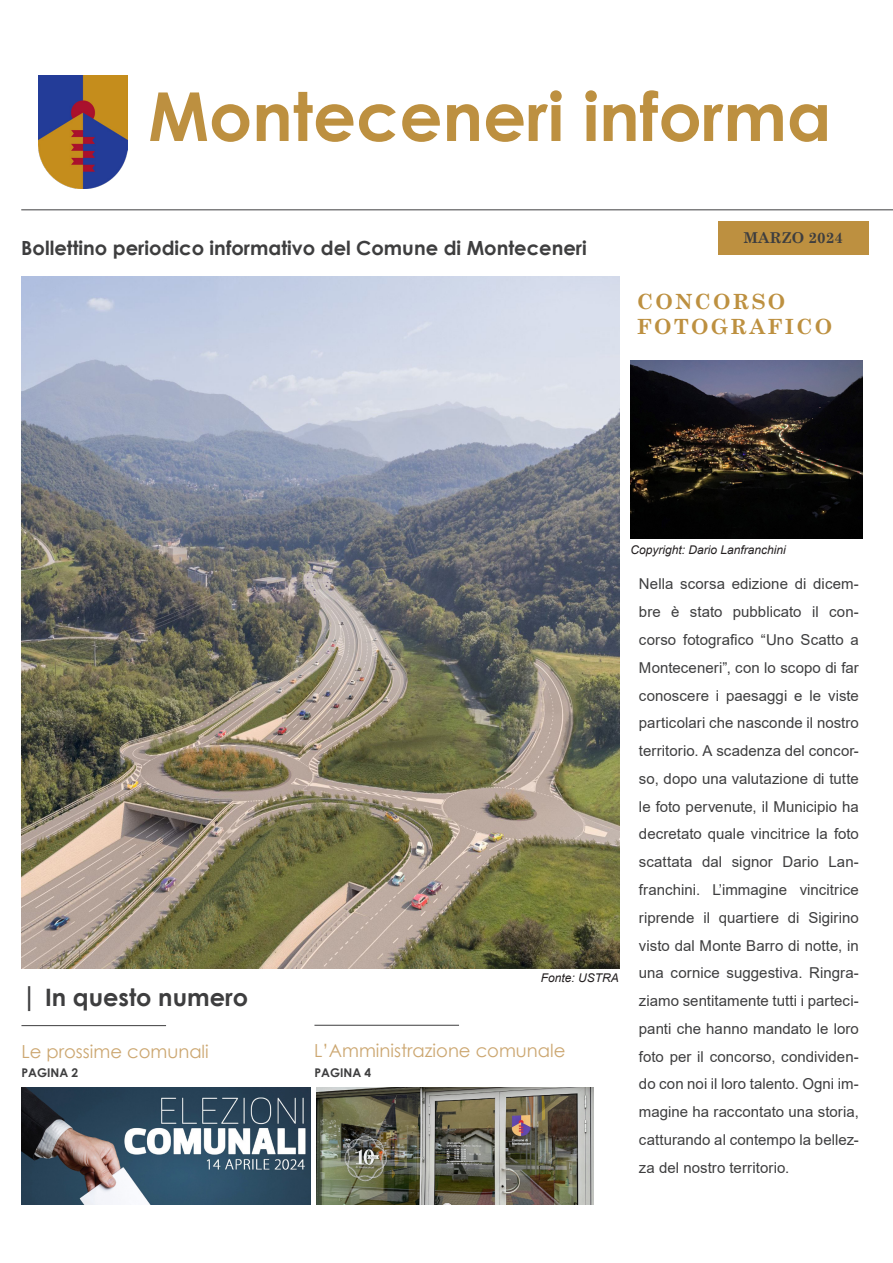
<style>
.page{position:relative;width:893px;height:1263px;background:#fff}
.page>*{position:absolute;margin:0;border:0;box-sizing:border-box;transform-origin:0 0}
.t1{font:700 67.5px "Century Gothic";color:#bd9040}
.t2{font:700 24px "Century Gothic";color:#3e3e3f}
.t3{font:700 21px/25.2px "Century Schoolbook";letter-spacing:.1em;color:#bd9040}
.t4{font:700 19.5px "Century Gothic";color:#3e3e3f}
.t5{font:18px "Century Gothic";color:#cca771}
.t6{font:15px/27.8px "Arial";letter-spacing:.005em;color:#3e3e3f;text-align:justify}
.t7{font:700 15px "Century Schoolbook";color:#3e3e3f}
.t8{font:italic 12px "Arial";color:#231f20}
.t9{font:700 12px "Century Gothic";color:#3e3e3f}
.s1{font-size:27px}
</style>
<div class="page">
<hr style="left:21px;top:210px;width:872px;height:1px;background:#3e3e3f">
<div style="left:718px;top:221px;width:150px;height:34px;background:#bd9040"></div>
<img style="left:21px;top:1088px;width:290px;height:116px">
<hr style="left:21px;top:1025px;width:145px;height:1px;background:#3e3e3f">
<hr style="left:314px;top:1025px;width:145px;height:1px;background:#3e3e3f">
<img style="left:38px;top:75px;width:90px;height:114px">
<img style="left:630px;top:361px;width:232px;height:178px">
<img style="left:316px;top:1088px;width:278px;height:116px">
<img style="left:21px;top:276px;width:598px;height:692px">
<p class="t1" style="left:148px;top:65px;width:685px">Monteceneri informa</p>
<p class="t4" style="left:21px;top:233px;width:567px">Bollettino periodico informativo del Comune di Monteceneri</p>
<p class="t7" style="left:743px;top:226px;width:101px">MARZO 2024</p>
<p class="t3" style="left:637px;top:287px;width:197px">CONCORSO<br>FOTOGRAFICO</p>
<p class="t2" style="left:21px;top:979px;width:228px"><span class="s1">|</span> In questo numero</p>
<p class="t8" style="left:541px;top:970px;width:80px">Fonte: USTRA</p>
<p class="t5" style="left:21px;top:1038px;width:189px">Le prossime comunali</p>
<p class="t5" style="left:314px;top:1038px;width:253px">L’Amministrazione comunale</p>
<p class="t9" style="left:21px;top:1063px;width:58px">PAGINA 2</p>
<p class="t9" style="left:314px;top:1063px;width:58px">PAGINA 4</p>
<p class="t8" style="left:630px;top:541px;width:157px">Copyright: Dario Lanfranchini</p>
<p class="t6" style="left:639px;top:570px;width:222px">Nella scorsa edizione di dicem&shy;bre è stato pubblicato il con&shy;corso fotografico “Uno Scatto a Monteceneri”, con lo scopo di far conoscere i paesaggi e le viste particolari che nasconde il nostro territorio. A scadenza del concor&shy;so, dopo una valutazione di tutte le foto pervenute, il Municipio ha decretato quale vincitrice la foto scattata dal signor Dario Lan&shy;franchini. L’immagine vincitrice riprende il quartiere di Sigirino visto dal Monte Barro di notte, in una cornice suggestiva. Ringra&shy;ziamo sentitamente tutti i parteci&shy;panti che hanno mandato le loro foto per il concorso, condividen&shy;do con noi il loro talento. Ogni im&shy;magine ha raccontato una storia, catturando al contempo la bellez&shy;za del nostro territorio.</p>
</div>
